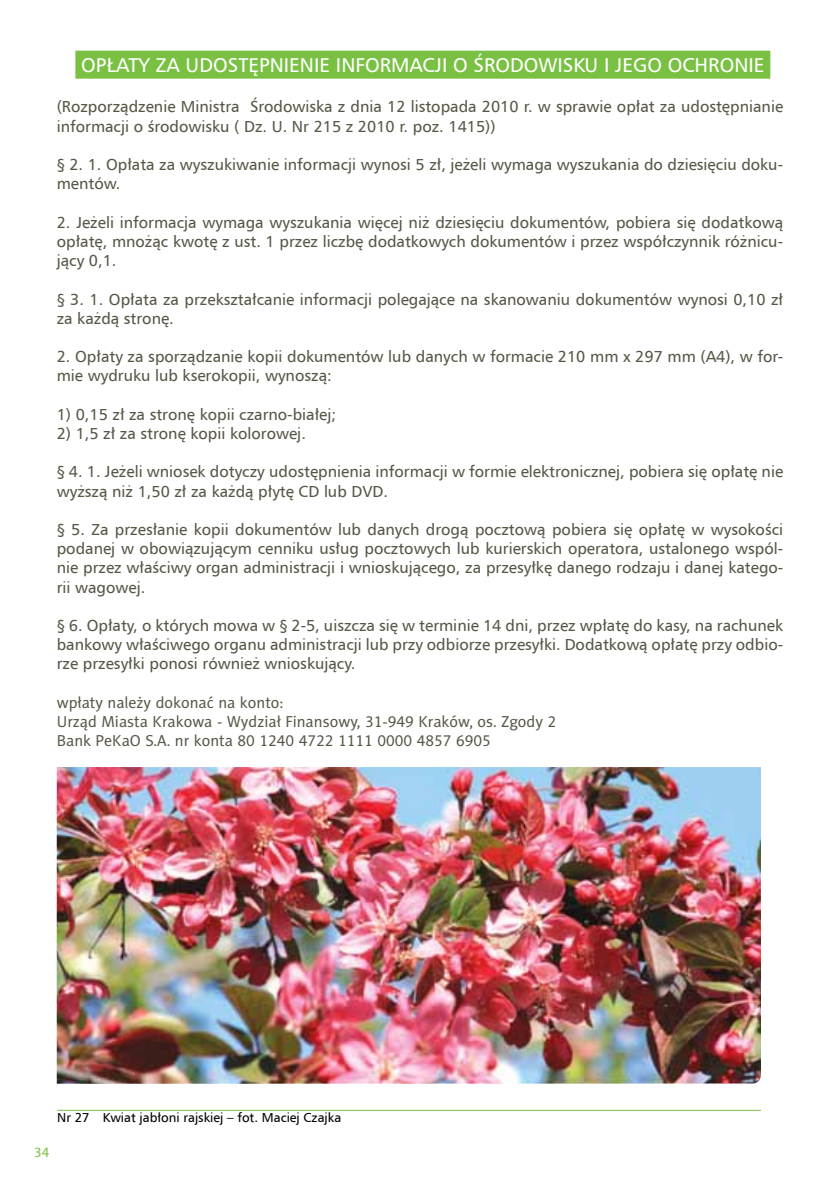
<style>
.page{position:relative;width:840px;height:1191px;background:#fff}
.page>*{position:absolute;margin:0;border:0;box-sizing:border-box;transform-origin:0 0}
.t1{font:20px "Humnst 777 EU";color:#fff}
.t2{font:16px/19.2px "Humnst 777 EU";color:#585747}
.t3{font:16px/19.2px "Naomi Sans EFN";color:#585747}
.t4{font:14px "Naomi Sans EFN";color:#7ac143}
.t5{font:13px "Humnst 777 EU";color:#000}
</style>
<div class="page">
<img style="left:57px;top:767px;width:703px;height:316px">
<hr style="left:57px;top:1110px;width:703px;height:1px;background:#7ac143">
<div style="left:75px;top:51px;width:694px;height:28px;background:#7ac143"></div>
<p class="t1" style="left:81px;top:52px;width:684px">OPŁATY ZA UDOSTĘPNIENIE INFORMACJI O ŚRODOWISKU I JEGO OCH RONIE</p>
<p class="t2" style="left:57px;top:97px;width:727px">(Rozporządzenie Ministra Środowiska z dnia 12 listopada 2010 r. w sprawie opłat za udostępnianie informacji o środowisku ( Dz. U. Nr 215 z 2010 r. poz. 1415))</p>
<p class="t2" style="left:57px;top:155px;width:727px">§ 2. 1. Opłata za wyszukiwanie informacji wynosi 5 zł, jeżeli wymaga wyszukania do dziesięciu doku&shy;mentów.</p>
<p class="t2" style="left:57px;top:212px;width:727px;text-align:justify">2. Jeżeli informacja wymaga wyszukania więcej niż dziesięciu dokumentów, pobiera się dodatkową opłatę, mnożąc kwotę z ust. 1 przez liczbę dodatkowych dokumentów i przez współczynnik różnicu&shy;jący 0,1.</p>
<p class="t2" style="left:57px;top:289px;width:727px">§ 3. 1. Opłata za przekształcanie informacji polegające na skanowaniu dokumentów wynosi 0,10 zł za każdą stronę.</p>
<p class="t2" style="left:57px;top:347px;width:727px">2. Opłaty za sporządzanie kopii dokumentów lub danych w formacie 210 mm x 297 mm (A4), w for&shy;mie wydruku lub kserokopii, wynoszą:</p>
<p class="t2" style="left:57px;top:404px;width:281px">1) 0,15 zł za stronę kopii czarno-białej;</p>
<p class="t2" style="left:57px;top:423px;width:250px">2) 1,5 zł za stronę kopii kolorowej.</p>
<p class="t2" style="left:57px;top:462px;width:727px">§ 4. 1. Jeżeli wniosek dotyczy udostępnienia informacji w formie elektronicznej, pobiera się opłatę nie wyższą niż 1,50 zł za każdą płytę CD lub DVD.</p>
<p class="t2" style="left:57px;top:519px;width:727px;text-align:justify">§ 5. Za przesłanie kopii dokumentów lub danych drogą pocztową pobiera się opłatę w wysokości podanej w obowiązującym cenniku usług pocztowych lub kurierskich operatora, ustalonego wspól&shy;nie przez właściwy organ administracji i wnioskującego, za przesyłkę danego rodzaju i danej katego&shy;rii wagowej.</p>
<p class="t2" style="left:57px;top:615px;width:727px;text-align:justify">§ 6. Opłaty, o których mowa w § 2-5, uiszcza się w terminie 14 dni, przez wpłatę do kasy, na rachunek bankowy właściwego organu administracji lub przy odbiorze przesyłki. Dodatkową opłatę przy odbio&shy;rze przesyłki ponosi również wnioskujący.</p>
<p class="t3" style="left:57px;top:692px;width:500px">wpłaty należy dokonać na konto:<br>Urząd Miasta Krakowa - Wydział Finansowy, 31-949 Kraków, os. Zgody 2<br>Bank PeKaO S.A. nr konta 80 1240 4722 1111 0000 4857 6905</p>
<p class="t4" style="left:34px;top:1143px;width:17px">34</p>
<p class="t5" style="left:57px;top:1109px;width:285px">Nr 27 Kwiat jabłoni rajskiej – fot. Maciej Czajka</p>
</div>
